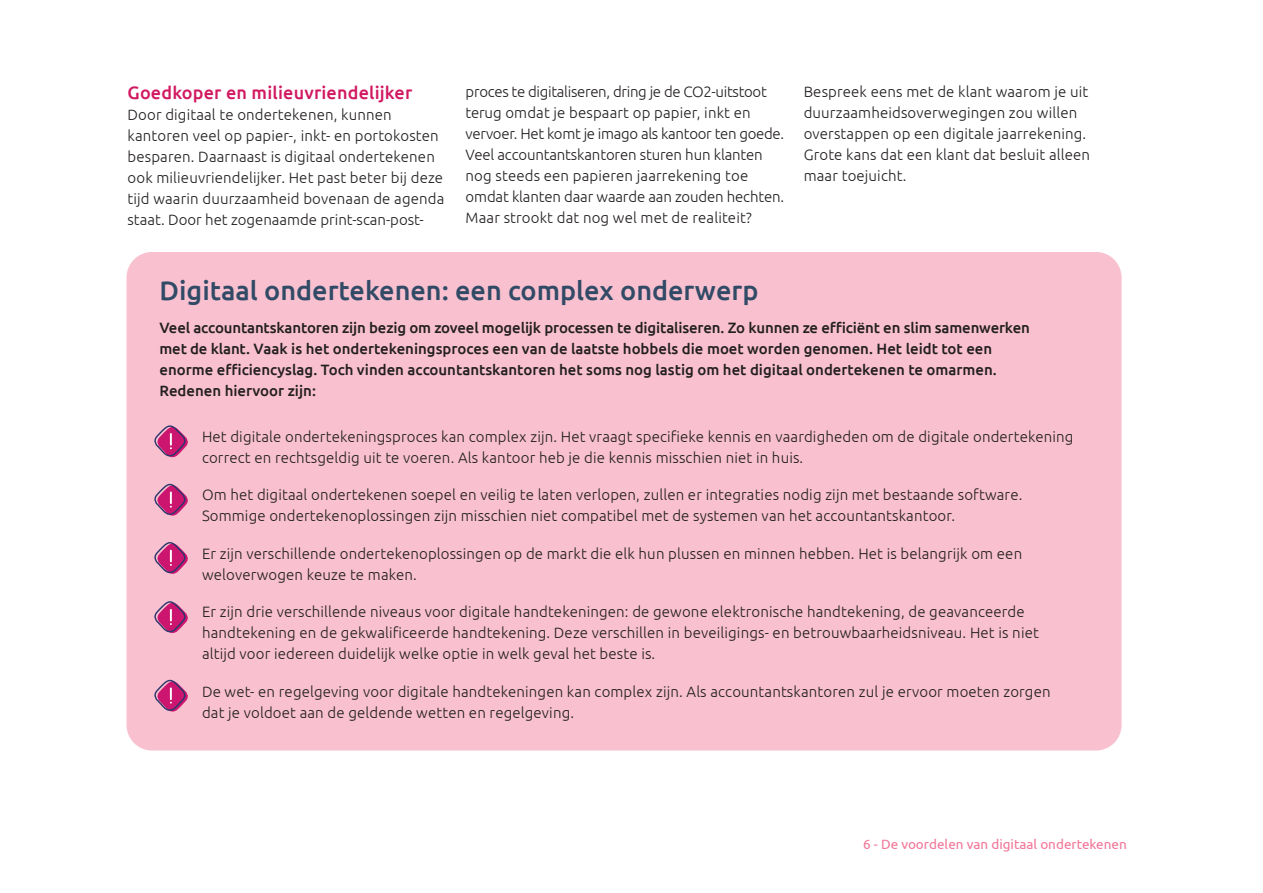
<style>
.page{position:relative;width:1263px;height:893px;background:#fff}
.page>*{position:absolute;margin:0;border:0;box-sizing:border-box;transform-origin:0 0}
.t1{font:500 27px "Ubuntu";color:#314a66}
.t2{font:500 18px "Ubuntu";letter-spacing:.01em;color:#d11860}
.t3{font:300 15px/21px "Ubuntu";letter-spacing:.01em;color:#231f20}
.t4{font:500 15px/21px "Ubuntu";color:#231f20}
.t5{font:300 15px/21px "Ubuntu";letter-spacing:-.01em;color:#231f20}
.t6{font:13.5px "Ubuntu";color:#f27698}
</style>
<div class="page">
<div style="left:126px;top:252px;width:995px;height:498px;background:#f9c1d0;border-radius:26px"></div>
<svg style="left:154px;top:425px;width:34px;height:33px"></svg>
<svg style="left:154px;top:483px;width:34px;height:33px"></svg>
<svg style="left:154px;top:542px;width:34px;height:32px"></svg>
<svg style="left:154px;top:601px;width:34px;height:32px"></svg>
<svg style="left:154px;top:679px;width:34px;height:33px"></svg>
<p class="t2" style="left:128px;top:81px;width:286px">Goedkoper en milieuvriendelijker</p>
<p class="t3" style="left:128px;top:104px;width:318px">Door digitaal te ondertekenen, kunnen kantoren veel op papier-, inkt- en portokosten besparen. Daarnaast is digitaal ondertekenen ook milieuvriendelijker. Het past beter bij deze tijd waarin duurzaamheid bovenaan de agenda staat. Door het zogenaamde print-scan-post-</p>
<p class="t5" style="left:466px;top:80px;width:320px">proces te digitaliseren, dring je de CO2-uitstoot terug omdat je bespaart op papier, inkt en vervoer. Het komt je imago als kantoor ten goede.<br>Veel accountantskantoren sturen hun klanten nog steeds een papieren jaarrekening toe omdat klanten daar waarde aan zouden hechten.<br>Maar strookt dat nog wel met de realiteit?</p>
<p class="t3" style="left:804px;top:80px;width:288px">Bespreek eens met de klant waarom je uit duurzaamheidsoverwegingen zou willen overstappen op een digitale jaarrekening.<br>Grote kans dat een klant dat besluit alleen maar toejuicht.</p>
<h1 class="t1" style="left:159px;top:274px;width:600px">Digitaal ondertekenen: een complex onderwerp</h1>
<p class="t4" style="left:159px;top:317px;width:872px">Veel accountantskantoren zijn bezig om zoveel mogelijk processen te digitaliseren. Zo kunnen ze efficiënt en slim samenwerken met de klant. Vaak is het ondertekeningsproces een van de laatste hobbels die moet worden genomen. Het leidt tot een enorme efficiencyslag. Toch vinden accountantskantoren het soms nog lastig om het digitaal ondertekenen te omarmen.<br>Redenen hiervoor zijn:</p>
<p class="t3" style="left:202px;top:426px;width:873px">Het digitale ondertekeningsproces kan complex zijn. Het vraagt specifieke kennis en vaardigheden om de digitale ondertekening correct en rechtsgeldig uit te voeren. Als kantoor heb je die kennis misschien niet in huis.</p>
<p class="t3" style="left:202px;top:484px;width:822px">Om het digitaal ondertekenen soepel en veilig te laten verlopen, zullen er integraties nodig zijn met bestaande software.<br>Sommige ondertekenoplossingen zijn misschien niet compatibel met de systemen van het accountantskantoor.</p>
<p class="t3" style="left:202px;top:543px;width:822px">Er zijn verschillende ondertekenoplossingen op de markt die elk hun plussen en minnen hebben. Het is belangrijk om een weloverwogen keuze te maken.</p>
<p class="t3" style="left:202px;top:601px;width:838px">Er zijn drie verschillende niveaus voor digitale handtekeningen: de gewone elektronische handtekening, de geavanceerde handtekening en de gekwalificeerde handtekening. Deze verschillen in beveiligings- en betrouwbaarheidsniveau. Het is niet altijd voor iedereen duidelijk welke optie in welk geval het beste is.</p>
<p class="t3" style="left:202px;top:681px;width:850px">De wet- en regelgeving voor digitale handtekeningen kan complex zijn. Als accountantskantoren zul je ervoor moeten zorgen dat je voldoet aan de geldende wetten en regelgeving.</p>
<p class="t6" style="left:863px;top:836px;width:265px">6 - De voordelen van digitaal ondertekenen</p>
</div>
